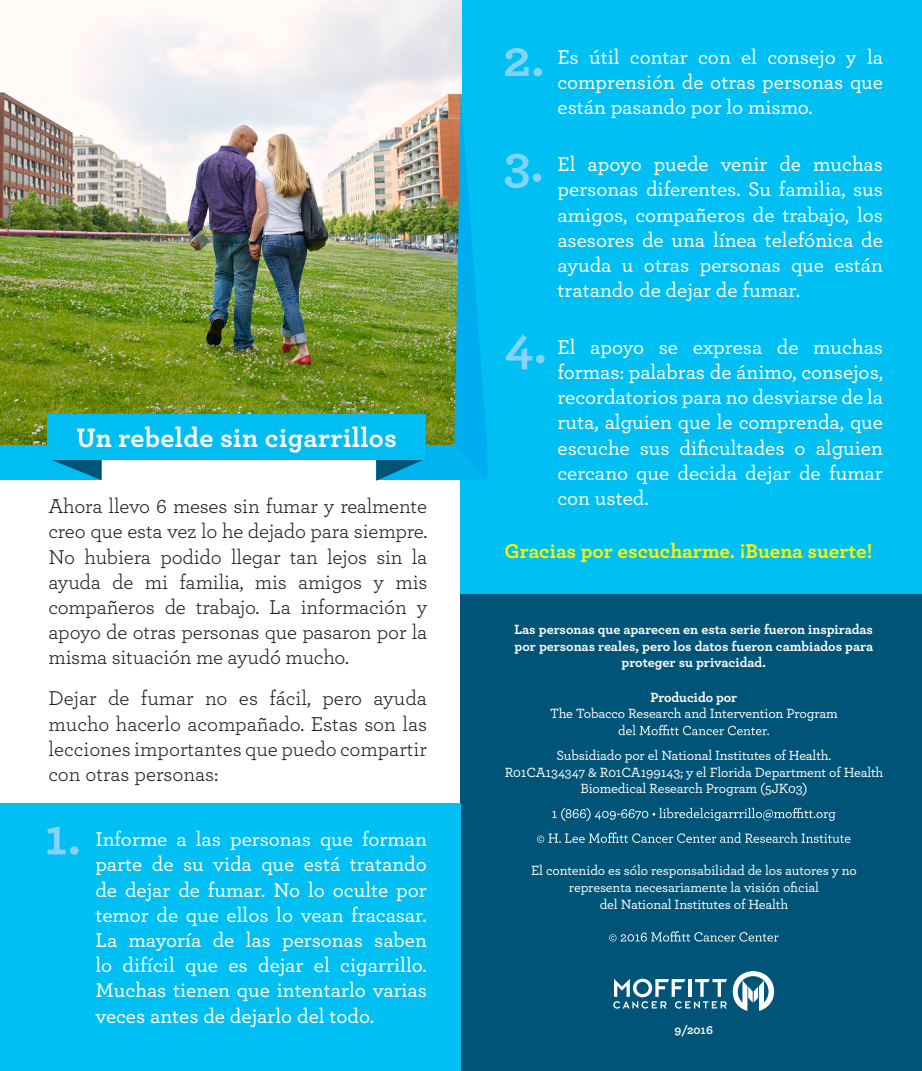
<style>
.page{position:relative;width:922px;height:1071px;background:#fff}
.page>*{position:absolute;margin:0;border:0;box-sizing:border-box;transform-origin:0 0}
.t1{font:700 52.5px/105.7px "Archer Pro";color:#81d4f7}
.t2{font:700 28px "Archer Pro";letter-spacing:.01em;color:#fff}
.t3{font:500 21px/25.2px "Archer Pro";color:#fff;text-align:justify}
.t4{font:21px/25.2px "Archer Pro";letter-spacing:-.01em;color:#231f20;text-align:justify}
.t5{font:700 21px "Archer Pro";color:#fff200}
.t6{font:500 14px/16.8px "Archer Pro";letter-spacing:-.01em;color:#fff;text-align:center}
.t7{font:700 14px/16.8px "Archer Pro";color:#fff;text-align:center}
.t8{font:700 12.25px "Archer Pro";color:#fff}
</style>
<div class="page">
<div style="left:460px;top:588px;width:461px;height:483px;background:#005477"></div>
<div style="left:460px;top:0;width:461px;height:593px;background:#00c0f3"></div>
<div style="left:0;top:803px;width:460px;height:268px;background:#00c0f3"></div>
<img style="left:0;top:0;width:461px;height:445px">
<svg style="left:618px;top:725px;width:150px;height:10px"></svg>
<svg style="left:552px;top:808px;width:283px;height:13px"></svg>
<svg style="left:537px;top:832px;width:313px;height:11px"></svg>
<svg style="left:609px;top:931px;width:169px;height:11px"></svg>
<svg style="left:732px;top:971px;width:41px;height:40px"></svg>
<svg style="left:613px;top:979px;width:113px;height:30px"></svg>
<div style="left:0;top:445px;width:101px;height:35px;background:#00bdf2"></div>
<svg style="left:52px;top:460px;width:49px;height:20px"></svg>
<div style="left:376px;top:445px;width:111px;height:35px;background:#00b4f1"></div>
<svg style="left:376px;top:460px;width:47px;height:21px"></svg>
<div style="left:47px;top:415px;width:379px;height:45px;background:#00bdf2"></div>
<svg style="left:454px;top:92px;width:33px;height:353px"></svg>
<h2 class="t2" style="left:77px;top:415px;width:322px">Un rebelde sin cigarrillos</h2>
<p class="t4" style="left:48px;top:493px;width:380px">Ahora llevo 6 meses sin fumar y realmente creo que esta vez lo he dejado para siempre.<br>No hubiera podido llegar tan lejos sin la ayuda de mi familia, mis amigos y mis compañeros de trabajo. La información y apoyo de otras personas que pasaron por la misma situación me ayudó mucho.</p>
<p class="t4" style="left:48px;top:685px;width:380px">Dejar de fumar no es fácil, pero ayuda mucho hacerlo acompañado. Estas son las lecciones importantes que puedo compartir con otras personas:</p>
<h1 class="t1" style="left:45px;top:781px;width:38px">1.</h1>
<p class="t3" style="left:95px;top:825px;width:333px">Informe a las personas que forman parte de su vida que está tratando de dejar de fumar. No lo oculte por temor de que ellos lo vean fracasar.<br>La mayoría de las personas saben lo difícil que es dejar el cigarrillo.<br>Muchas tienen que intentarlo varias veces antes de dejarlo del todo.</p>
<h1 class="t1" style="left:503px;top:2px;width:43px">2.<br>3.</h1>
<h1 class="t1" style="left:503px;top:289px;width:45px">4.</h1>
<p class="t3" style="left:557px;top:43px;width:327px">Es útil contar con el consejo y la comprensión de otras personas que están pasando por lo mismo.</p>
<p class="t3" style="left:557px;top:150px;width:327px">El apoyo puede venir de muchas personas diferentes. Su familia, sus amigos, compañeros de trabajo, los asesores de una línea telefónica de ayuda u otras personas que están tratando de dejar de fumar.</p>
<p class="t3" style="left:557px;top:333px;width:327px">El apoyo se expresa de muchas formas: palabras de ánimo, consejos, recordatorios para no desviarse de la ruta, alguien que le comprenda, que escuche sus dificultades o alguien cercano que decida dejar de fumar con usted.</p>
<p class="t5" style="left:504px;top:534px;width:369px">Gracias por escucharme. ¡Buena suerte!</p>
<p class="t7" style="left:514px;top:620px;width:360px">Las personas que aparecen en esta serie fueron inspiradas por personas reales, pero los datos fueron cambiados para proteger su privacidad.</p>
<p class="t7" style="left:650px;top:688px;width:88px">Producido por</p>
<p class="t6" style="left:550px;top:705px;width:289px">The Tobacco Research and Intervention Program</p>
<p class="t6" style="left:504px;top:746px;width:380px">Subsidiado por el National Institutes of Health.<br>R01CA134347 &amp; R01CA199143; y el Florida Department of Health<br>Biomedical Research Program (5JK03)</p>
<p class="t6" style="left:531px;top:862px;width:327px">El contenido es sólo responsabilidad de los autores y no representa necesariamente la visión oficial<br>del National Institutes of Health</p>
<p class="t8" style="left:674px;top:1020px;width:40px">9/2016</p>
</div>
